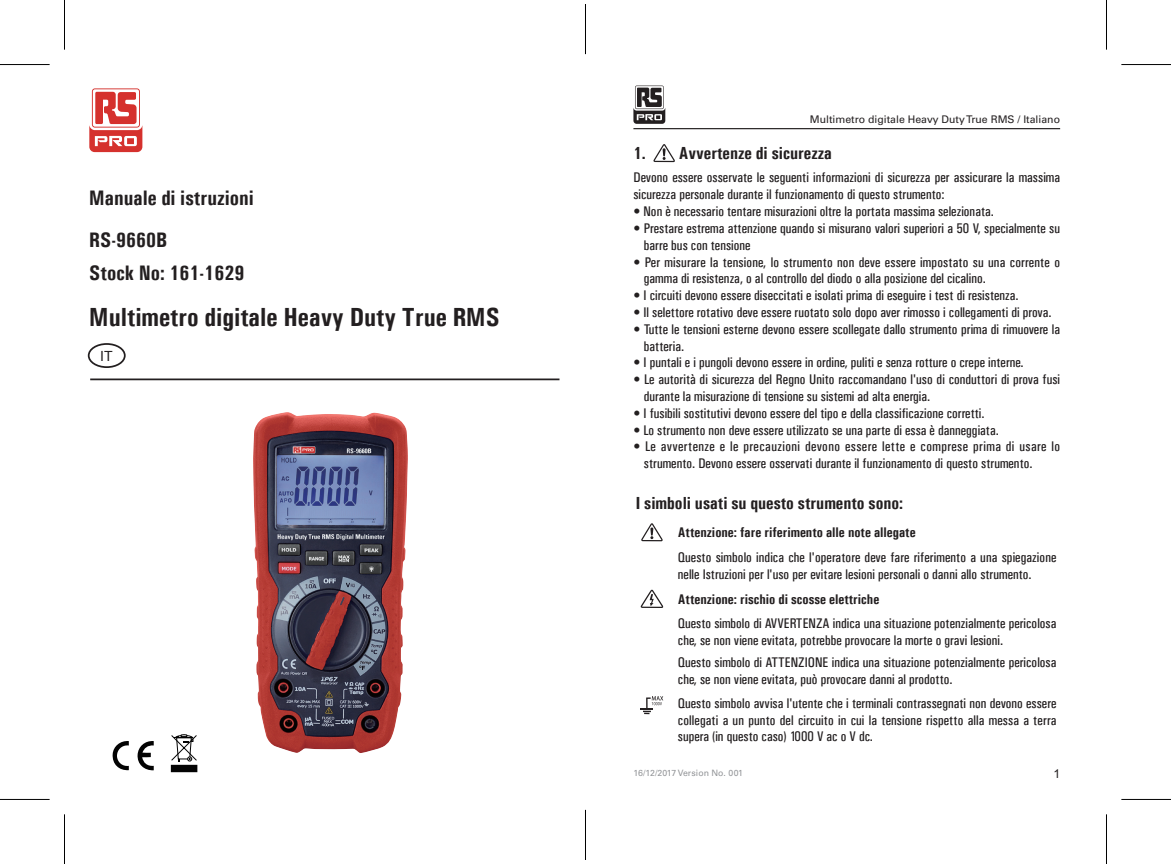
<style>
.page{position:relative;width:1171px;height:864px;background:#fff}
.page>*{position:absolute;margin:0;border:0;box-sizing:border-box;transform-origin:0 0}
.t1{font:700 condensed 26.25px "Univers";color:#231f20}
.t2{font:700 condensed 21px/41.6px "Univers";color:#231f20}
.t3{font:700 condensed 17.5px "Univers";color:#231f20}
.t4{font:14px/16.8px "Univers Condensed";color:#231f20}
.t5{font:700 condensed 14px "Univers";color:#231f20}
.t6{font:14px "Arial";color:#231f20}
.t7{font:12.25px "Arial";color:#231f20}
.t8{font:10.5px "Univers LT Std";color:#231f20}
.t9{font:8.75px "Univers LT Std";color:#939598}
</style>
<div class="page">
<hr style="left:633px;top:128px;width:427px;height:1px;background:#231f20">
<svg style="left:633px;top:85px;width:32px;height:39px"></svg>
<div style="left:88px;top:343px;width:38px;height:25px;border:2px solid #231f20;border-radius:50%"></div>
<hr style="left:90px;top:378px;width:469px;height:2px;background:#231f20">
<svg style="left:112px;top:741px;width:42px;height:29px"></svg>
<div style="left:171px;top:765px;width:26px;height:6px;background:#030303"></div>
<svg style="left:171px;top:734px;width:26px;height:27px"></svg>
<svg style="left:89px;top:88px;width:53px;height:64px"></svg>
<img style="left:253px;top:412px;width:155px;height:341px">
<svg style="left:653px;top:144px;width:22px;height:18px"></svg>
<svg style="left:641px;top:523px;width:22px;height:18px"></svg>
<svg style="left:640px;top:589px;width:24px;height:18px"></svg>
<svg style="left:640px;top:696px;width:23px;height:17px"></svg>
<hr style="left:0;top:64px;width:50px;height:1px;background:#000">
<hr style="left:1121px;top:64px;width:50px;height:1px;background:#000">
<hr style="left:0;top:798px;width:50px;height:1px;background:#000">
<hr style="left:1121px;top:798px;width:50px;height:1px;background:#000">
<hr style="left:64px;top:0;width:1px;height:50px;background:#000">
<hr style="left:64px;top:814px;width:1px;height:49px;background:#000">
<hr style="left:1106px;top:0;width:1px;height:50px;background:#000">
<hr style="left:1106px;top:814px;width:1px;height:49px;background:#000">
<hr style="left:585px;top:4px;width:1px;height:50px;background:#000">
<hr style="left:585px;top:809px;width:1px;height:50px;background:#000">
<h2 class="t2" style="left:89px;top:177px;width:166px">Manuale di istruzioni<br>RS-9660B</h2>
<h2 class="t2" style="left:89px;top:252px;width:157px">Stock No: 161-1629</h2>
<h1 class="t1" style="left:89px;top:301px;width:412px">Multimetro digitale Heavy Duty True RMS</h1>
<p class="t6" style="left:100px;top:346px;width:14px">IT</p>
<p class="t8" style="left:810px;top:113px;width:252px">Multimetro digitale Heavy Duty True RMS / Italiano</p>
<p class="t3" style="left:633px;top:142px;width:200px">1. Avvertenze di sicurezza</p>
<p class="t4" style="left:633px;top:169px;width:428px">Devono essere osservate le seguenti informazioni di sicurezza per assicurare la massima sicurezza personale durante il funzionamento di questo strumento:</p>
<p class="t4" style="left:633px;top:203px;width:362px">• Non è necessario tentare misurazioni oltre la portata massima selezionata.</p>
<p class="t4" style="left:644px;top:219px;width:418px;text-indent:-10px">• Prestare estrema attenzione quando si misurano valori superiori a 50 V, specialmente su barre bus con tensione</p>
<p class="t4" style="left:644px;top:253px;width:417px;text-indent:-10px">• Per misurare la tensione, lo strumento non deve essere impostato su una corrente o gamma di resistenza, o al controllo del diodo o alla posizione del cicalino.</p>
<p class="t4" style="left:633px;top:287px;width:387px">• I circuiti devono essere diseccitati e isolati prima di eseguire i test di resistenza.</p>
<p class="t4" style="left:633px;top:303px;width:419px">• Il selettore rotativo deve essere ruotato solo dopo aver rimosso i collegamenti di prova.</p>
<p class="t4" style="left:644px;top:320px;width:418px;text-indent:-10px">• Tutte le tensioni esterne devono essere scollegate dallo strumento prima di rimuovere la batteria.</p>
<p class="t4" style="left:633px;top:354px;width:392px">• I puntali e i pungoli devono essere in ordine, puliti e senza rotture o crepe interne.</p>
<p class="t4" style="left:644px;top:371px;width:418px;text-indent:-10px">• Le autorità di sicurezza del Regno Unito raccomandano l'uso di conduttori di prova fusi durante la misurazione di tensione su sistemi ad alta energia.</p>
<p class="t4" style="left:633px;top:404px;width:353px">• I fusibili sostitutivi devono essere del tipo e della classificazione corretti.</p>
<p class="t4" style="left:633px;top:421px;width:367px">• Lo strumento non deve essere utilizzato se una parte di essa è danneggiata.</p>
<p class="t4" style="left:644px;top:438px;width:418px;text-indent:-10px">• Le avvertenze e le precauzioni devono essere lette e comprese prima di usare lo strumento. Devono essere osservati durante il funzionamento di questo strumento.</p>
<p class="t3" style="left:636px;top:492px;width:269px">I simboli usati su questo strumento sono:</p>
<p class="t5" style="left:678px;top:523px;width:239px">Attenzione: fare riferimento alle note allegate</p>
<p class="t4" style="left:678px;top:548px;width:380px">Questo simbolo indica che l'operatore deve fare riferimento a una spiegazione nelle Istruzioni per l'uso per evitare lesioni personali o danni allo strumento.</p>
<p class="t5" style="left:678px;top:590px;width:203px">Attenzione: rischio di scosse elettriche</p>
<p class="t4" style="left:678px;top:615px;width:380px">Questo simbolo di AVVERTENZA indica una situazione potenzialmente pericolosa che, se non viene evitata, potrebbe provocare la morte o gravi lesioni.</p>
<p class="t4" style="left:678px;top:653px;width:380px">Questo simbolo di ATTENZIONE indica una situazione potenzialmente pericolosa che, se non viene evitata, può provocare danni al prodotto.</p>
<p class="t4" style="left:678px;top:694px;width:380px;text-align:justify">Questo simbolo avvisa l'utente che i terminali contrassegnati non devono essere collegati a un punto del circuito in cui la tensione rispetto alla messa a terra supera (in questo caso) 1000 V ac o V dc.</p>
<p class="t9" style="left:633px;top:767px;width:111px">16/12/2017 Version No. 001</p>
<p class="t7" style="left:1053px;top:765px;width:8px">1</p>
</div>
